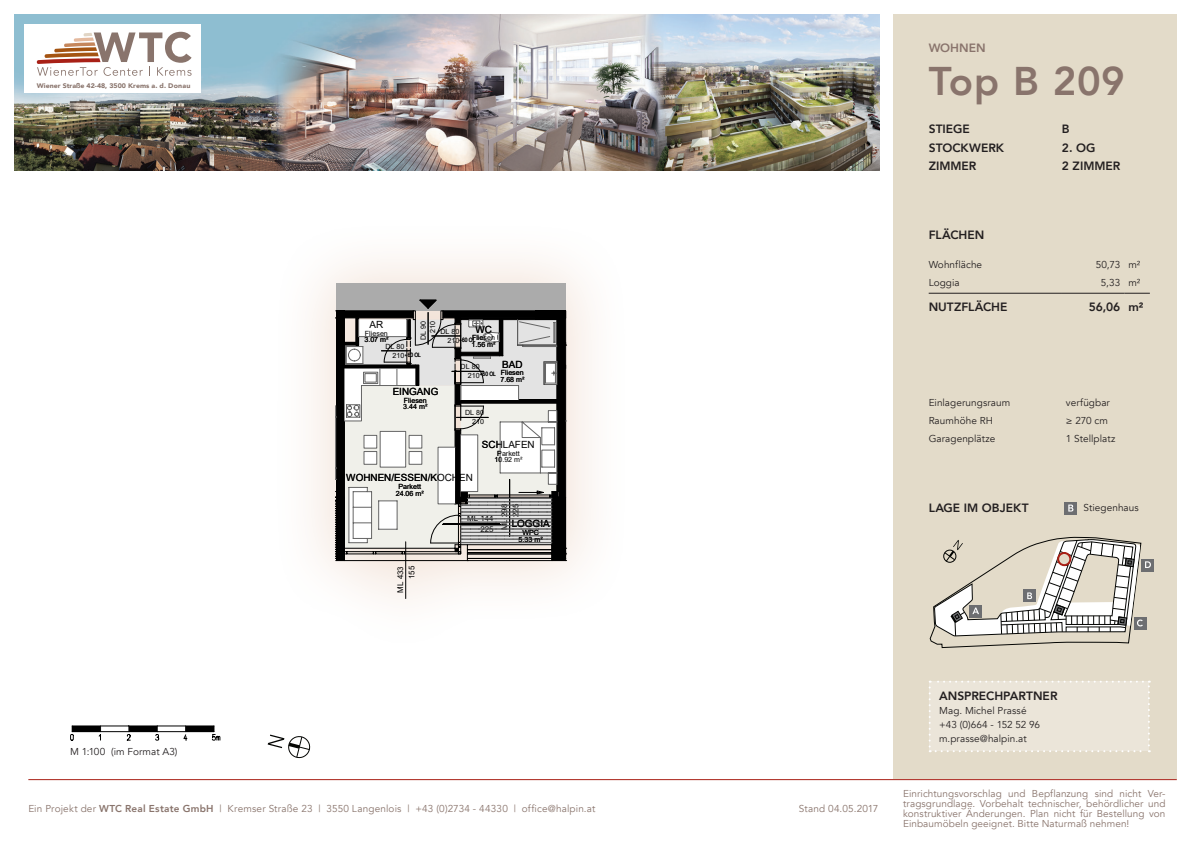
<style>
.page{position:relative;width:1191px;height:842px;background:#fff}
.page>*{position:absolute;margin:0;border:0;box-sizing:border-box;transform-origin:0 0}
.Headline{font:800 40px "Avenir";letter-spacing:.01em;color:#89746c}
.Hervorhebungen{font:800 12px "Avenir";color:#231f20}
.Fließtext{font:800 12px "Avenir";color:#231f20}
.Hervorhebungen-2{font:800 12px "Avenir";color:#89746c}
.t1{font:10px/10px "Avenir";letter-spacing:.01em;color:#89746c;text-align:justify}
.Fließtext-2{font:10px "Avenir";letter-spacing:.005em;color:#231f20}
.Fließtext-3{font:10px "Avenir";letter-spacing:-.015em;color:#231f20}
.t2{font:9.9px "Arial";color:#000}
.t3{font:7.9px/11.3px "Arial";color:#000;text-align:right}
.t4{font:7.1px/6.8px "Arial";color:#000;text-align:right}
.t5{font:900 6.7px "Avenir";color:#89746c;scale:1.05 1}
.t6{font:5.9px "Arial Narrow";letter-spacing:-.01em;color:#000}
.s1{font-weight:800}
</style>
<div class="page">
<img style="left:14px;top:14px;width:865px;height:156px">
<div style="left:893px;top:15px;width:283px;height:764px;background:#e3dbc9"></div>
<div style="left:186px;top:726px;width:28px;height:6px;background:#000"></div>
<svg style="left:70px;top:726px;width:117px;height:15px"></svg>
<hr style="left:72px;top:731px;width:85px;height:1px;background:#000">
<svg style="left:212px;top:726px;width:8px;height:15px"></svg>
<hr style="left:157px;top:726px;width:57px;height:1px;background:#000">
<hr style="left:157px;top:731px;width:57px;height:1px;background:#000">
<hr style="left:28px;top:779px;width:1148px;height:1px;background:#a92016">
<svg style="left:1064px;top:502px;width:13px;height:12px"></svg>
<div style="left:1141px;top:559px;width:12px;height:12px;background:#6d6e71"></div>
<svg style="left:930px;top:537px;width:221px;height:111px"></svg>
<div style="left:928px;top:681px;width:221px;height:71px;background:#ebe5d9"></div>
<div style="left:1058px;top:553px;width:12px;height:12px;background:#e3dbc9;border-radius:50%"></div>
<div style="left:1057px;top:552px;width:14px;height:14px;border:2px solid #a92016;border-radius:50%"></div>
<hr style="left:928px;top:293px;width:134px;height:1px;background:#231f20">
<hr style="left:1062px;top:293px;width:62px;height:1px;background:#231f20">
<svg style="left:1124px;top:293px;width:25px;height:1px"></svg>
<svg style="left:268px;top:734px;width:43px;height:25px"></svg>
<div style="left:269px;top:217px;width:363px;height:442px;background:#cc8b5d;opacity:.25"></div>
<div style="left:336px;top:284px;width:229px;height:27px;background:#ababab"></div>
<hr style="left:405px;top:542px;width:1px;height:56px;background:#000">
<svg style="left:335px;top:299px;width:231px;height:262px"></svg>
<div style="left:24px;top:24px;width:177px;height:68px;background:#fff"></div>
<svg style="left:36px;top:32px;width:156px;height:44px"></svg>
<p class="t5" style="left:37px;top:80px;width:148px">Wiener Straße 42-48, 3500 Krems a. d. Donau</p>
<p class="Fließtext-2" style="left:70px;top:745px;width:109px">M 1:100 (im Format A3)</p>
<p class="t2" style="left:369px;top:318px;width:15px">AR</p>
<p class="t4" style="left:364px;top:330px;width:26px;text-align:left">Fliesen<br>3.07 m²</p>
<p class="t4" style="left:419px;top:340px;width:21px;line-height:9.2px;rotate:-90deg">DL 90<br>210</p>
<p class="t2" style="left:475px;top:322px;width:18px">WC</p>
<p class="t4" style="left:471px;top:334px;width:26px;text-align:left">Fliesen<br>1.56 m²</p>
<p class="t6" style="left:480px;top:369px;width:18px">+60 OL</p>
<p class="t4" style="left:440px;top:327px;width:21px;line-height:9.2px">DL 80<br>210</p>
<p class="t6" style="left:459px;top:336px;width:18px">+60 OL</p>
<p class="t4" style="left:385px;top:341px;width:21px;line-height:9.2px">DL 80<br>210</p>
<p class="t6" style="left:405px;top:351px;width:18px">+60 OL</p>
<p class="t2" style="left:502px;top:357px;width:22px">BAD</p>
<p class="t4" style="left:500px;top:369px;width:26px;text-align:left">Fliesen<br>7.68 m²</p>
<p class="t4" style="left:460px;top:362px;width:21px;line-height:9.2px">DL 80<br>210</p>
<p class="t2" style="left:393px;top:385px;width:47px">EINGANG</p>
<p class="t4" style="left:403px;top:397px;width:26px;text-align:left">Fliesen<br>3.44 m²</p>
<p class="t4" style="left:465px;top:408px;width:21px;line-height:9.2px">DL 80<br>210</p>
<p class="t2" style="left:482px;top:438px;width:54px">SCHLAFEN</p>
<p class="t4" style="left:494px;top:450px;width:30px;text-align:center">Parkett<br>10.92 m²</p>
<p class="t2" style="left:346px;top:471px;width:128px">WOHNEN/ESSEN/KOCHEN</p>
<p class="t4" style="left:396px;top:483px;width:30px;text-align:center">Parkett<br>24.06 m²</p>
<p class="t3" style="left:467px;top:512px;width:28px">ML 144<br>225</p>
<p class="t3" style="left:498px;top:530px;width:28px;rotate:-90deg">ML 298<br>225</p>
<p class="t2" style="left:512px;top:517px;width:39px">LOGGIA</p>
<p class="t4" style="left:518px;top:529px;width:26px;text-align:center">WPC<br>5.33 m²</p>
<p class="t3" style="left:395px;top:592px;width:28px;rotate:-90deg">ML 433<br>155</p>
<p class="t1" style="left:28px;top:804px;width:568px">Ein Projekt der <span class="s1">WTC Real Estate GmbH</span> | Kremser Straße 23 | 3550 Langenlois | +43 (0)2734 - 44330 | office@halpin.at</p>
<p class="Hervorhebungen-2" style="left:928px;top:37px;width:58px">WOHNEN</p>
<p class="Headline" style="left:928px;top:45px;width:198px">Top B 209</p>
<p class="Hervorhebungen" style="left:928px;top:118px;width:43px">STIEGE</p>
<p class="Hervorhebungen" style="left:1062px;top:118px;width:9px">B</p>
<p class="Hervorhebungen" style="left:928px;top:136px;width:77px">STOCKWERK</p>
<p class="Hervorhebungen" style="left:1062px;top:136px;width:35px">2. OG</p>
<p class="Hervorhebungen" style="left:928px;top:155px;width:49px">ZIMMER</p>
<p class="Hervorhebungen" style="left:1062px;top:155px;width:60px">2 ZIMMER</p>
<p class="Fließtext" style="left:928px;top:224px;width:57px">FLÄCHEN</p>
<p class="Fließtext-2" style="left:928px;top:259px;width:55px">Wohnfläche</p>
<p class="Fließtext-2" style="left:1095px;top:259px;width:26px">50,73</p>
<p class="Fließtext-2" style="left:1128px;top:259px;width:14px">m²</p>
<p class="Fließtext-2" style="left:928px;top:277px;width:33px">Loggia</p>
<p class="Fließtext-2" style="left:1100px;top:277px;width:21px">5,33</p>
<p class="Fließtext-2" style="left:1128px;top:277px;width:14px">m²</p>
<p class="Fließtext" style="left:928px;top:296px;width:80px">NUTZFLÄCHE</p>
<p class="Fließtext" style="left:1088px;top:296px;width:33px">56,06</p>
<p class="Fließtext" style="left:1128px;top:296px;width:17px">m²</p>
<p class="Fließtext-2" style="left:928px;top:396px;width:83px">Einlagerungsraum</p>
<p class="Fließtext-2" style="left:1066px;top:396px;width:45px">verfügbar</p>
<p class="Fließtext-2" style="left:928px;top:414px;width:66px">Raumhöhe RH</p>
<p class="Fließtext-2" style="left:1066px;top:414px;width:43px">≥ 270 cm</p>
<p class="Fließtext-2" style="left:928px;top:432px;width:68px">Garagenplätze</p>
<p class="Fließtext-2" style="left:1066px;top:432px;width:51px">1 Stellplatz</p>
<p class="Hervorhebungen" style="left:928px;top:497px;width:101px">LAGE IM OBJEKT</p>
<p class="Fließtext-2" style="left:1083px;top:502px;width:57px">Stiegenhaus</p>
<p class="t1" style="left:799px;top:804px;width:81px">Stand 04.05.2017</p>
<p class="Hervorhebungen" style="left:939px;top:684px;width:120px">ANSPRECHPARTNER</p>
<p class="Fließtext-2" style="left:939px;top:704px;width:89px">Mag. Michel Prassé</p>
<p class="Fließtext-3" style="left:939px;top:718px;width:102px">+43 (0)664 - 152 52 96</p>
<p class="Fließtext-2" style="left:939px;top:732px;width:89px">m.prasse@halpin.at</p>
<p class="t1" style="left:903px;top:788px;width:264px">Einrichtungsvorschlag und Bepflanzung sind nicht Ver&shy;tragsgrundlage. Vorbehalt technischer, behördlicher und konstruktiver Änderungen. Plan nicht für Bestellung von Einbaumöbeln geeignet. Bitte Naturmaß nehmen!</p>
</div>
